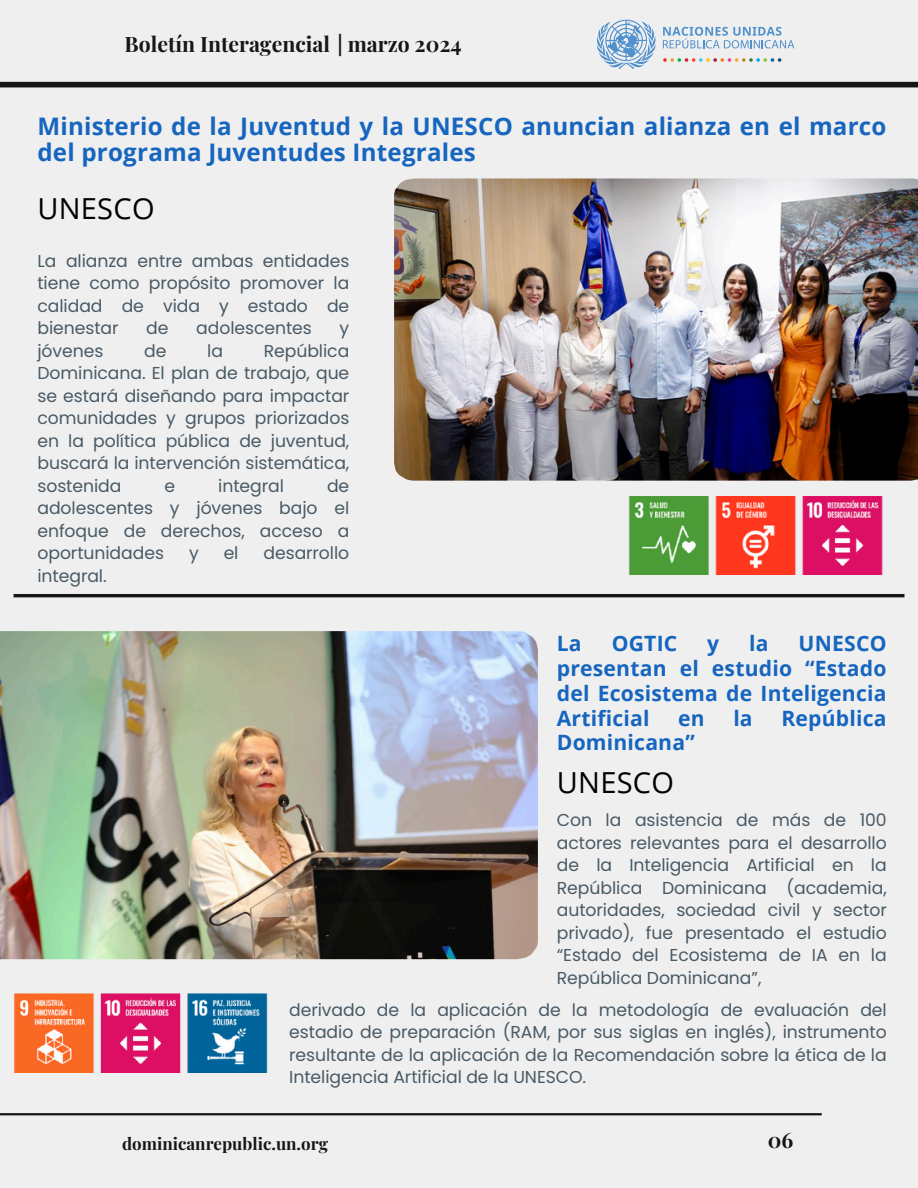
<style>
.page{position:relative;width:918px;height:1188px;background:#efefef}
.page>*{position:absolute;margin:0;border:0;box-sizing:border-box;transform-origin:0 0}
.t1{font:28.95px "Open Sans";letter-spacing:.01em;color:#000}
.t2{font:700 24.15px/25.8px "Open Sans";letter-spacing:.01em;color:#1665bf}
.t3{font:700 21.15px/24.8px "Open Sans";letter-spacing:.01em;color:#1665bf;text-align:justify}
.t4{font:700 21.15px "Playfair Display";color:#171515}
.t5{font:17.25px/22.5px "Poppins";letter-spacing:-.005em;color:#495a65;text-align:justify}
.t6{font:700 16.95px "Playfair Display";color:#171515}
</style>
<div class="page">
<div style="left:0;top:82px;width:918px;height:5px;background:#171515"></div>
<svg style="left:597px;top:20px;width:59px;height:49px"></svg>
<svg style="left:663px;top:27px;width:131px;height:21px"></svg>
<svg style="left:663px;top:58px;width:118px;height:4px"></svg>
<hr style="left:14px;top:594px;width:890px;height:3px;background:#171515">
<img style="left:0;top:631px;width:538px;height:328px">
<img style="left:394px;top:178px;width:524px;height:303px">
<hr style="left:0;top:1113px;width:822px;height:2px;background:#171515">
<img style="left:629px;top:496px;width:254px;height:79px">
<img style="left:14px;top:993px;width:254px;height:79px">
<p class="t4" style="left:125px;top:29px;width:339px">Boletín Interagencial | marzo 2024</p>
<h3 class="t2" style="left:37px;top:112px;width:851px">Ministerio de la Juventud y la UNESCO anuncian alianza en el marco del programa Juventudes Integrales</h3>
<p class="t1" style="left:37px;top:188px;width:119px">UNESCO</p>
<h2 class="t5" style="left:37px;top:249px;width:313px">La alianza entre ambas entidades tiene como propósito promover la calidad de vida y estado de bienestar</h2>
<h2 class="t5" style="left:146px;top:317px;width:24px">de</h2>
<h2 class="t5" style="left:196px;top:317px;width:117px">adolescentes</h2>
<h2 class="t5" style="left:340px;top:317px;width:11px">y</h2>
<h2 class="t5" style="left:37px;top:339px;width:67px">jóvenes</h2>
<h2 class="t5" style="left:144px;top:339px;width:24px">de</h2>
<h2 class="t5" style="left:207px;top:339px;width:17px">la</h2>
<h2 class="t5" style="left:37px;top:339px;width:313px;text-indent:226px">República Dominicana. El plan de trabajo, que se estará diseñando para impactar comunidades y grupos priorizados en la política pública de juventud, buscará la intervención sistemática, sostenida</h2>
<h2 class="t5" style="left:165px;top:474px;width:12px">e</h2>
<h2 class="t5" style="left:218px;top:474px;width:67px">integral</h2>
<h2 class="t5" style="left:37px;top:474px;width:313px;text-indent:290px">de adolescentes y jóvenes bajo el enfoque de derechos, acceso a oportunidades</h2>
<h2 class="t5" style="left:189px;top:542px;width:11px">y</h2>
<h2 class="t5" style="left:224px;top:542px;width:16px">el</h2>
<h2 class="t5" style="left:264px;top:542px;width:87px">desarrollo</h2>
<h2 class="t5" style="left:37px;top:564px;width:71px">integral.</h2>
<h1 class="t3" style="left:557px;top:631px;width:26px">La</h1>
<h1 class="t3" style="left:612px;top:631px;width:67px">OGTIC</h1>
<h1 class="t3" style="left:707px;top:631px;width:14px">y</h1>
<h1 class="t3" style="left:749px;top:631px;width:21px">la</h1>
<h1 class="t3" style="left:557px;top:631px;width:331px;text-indent:242px">UNESCO presentan el estudio “Estado del Ecosistema de Inteligencia Artificial</h1>
<h1 class="t3" style="left:678px;top:705px;width:28px">en</h1>
<h1 class="t3" style="left:733px;top:705px;width:21px">la</h1>
<h1 class="t3" style="left:781px;top:705px;width:107px">República</h1>
<h1 class="t3" style="left:557px;top:730px;width:139px">Dominicana”</h1>
<p class="t1" style="left:557px;top:762px;width:119px">UNESCO</p>
<p class="t5" style="left:557px;top:809px;width:331px">Con la asistencia de más de 100 actores relevantes para el desarrollo de la Inteligencia Artificial en la República Dominicana (academia, autoridades, sociedad civil y sector privado), fue presentado el estudio “Estado del Ecosistema de IA en la República Dominicana”,</p>
<p class="t5" style="left:289px;top:998px;width:599px">derivado de la aplicación de la metodología de evaluación del estadio de preparación (RAM, por sus siglas en inglés), instrumento resultante de la aplicación de la Recomendación sobre la ética de la Inteligencia Artificial de la UNESCO.</p>
<h1 class="t6" style="left:122px;top:1132px;width:208px">dominicanrepublic.un.org</h1>
<p class="t4" style="left:768px;top:1125px;width:27px">06</p>
</div>
